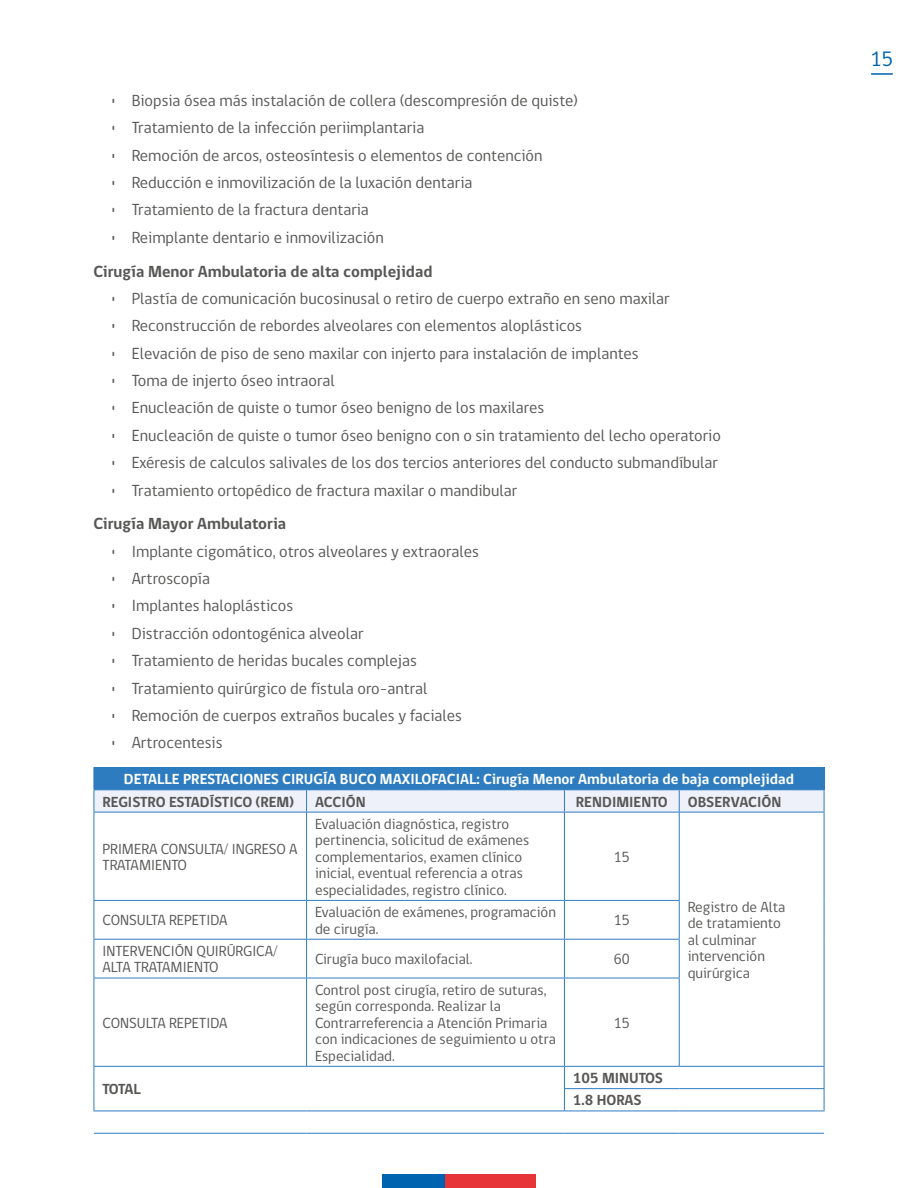
<style>
.page{position:relative;width:918px;height:1188px;background:#fff}
.page>*{position:absolute;margin:0;border:0;box-sizing:border-box;transform-origin:0 0}
.t1{font:21.3px "gob CL";color:#0063af}
.t2{font:16.5px "gob CL";color:#575756}
.t3{font:700 16.5px "gob CL";color:#575756}
.t4{font:15px/16.5px "gob CL";color:#575756}
.t5{font:700 15px "gob CL";color:#fff}
.t6{font:700 15px/22.4px "gob CL";color:#575756}
</style>
<div class="page">
<hr style="left:871px;top:73px;width:22px;height:2px;background:#0063af">
<div style="left:383px;top:1174px;width:62px;height:14px;background:#0063af"></div>
<div style="left:445px;top:1174px;width:90px;height:14px;background:#e73439"></div>
<hr style="left:306px;top:812px;width:1px;height:88px;background:#2e7cc0">
<hr style="left:564px;top:812px;width:1px;height:88px;background:#2e7cc0">
<hr style="left:94px;top:900px;width:213px;height:1px;background:#2e7cc0">
<hr style="left:307px;top:900px;width:257px;height:1px;background:#2e7cc0">
<hr style="left:306px;top:901px;width:1px;height:38px;background:#2e7cc0">
<hr style="left:564px;top:900px;width:116px;height:1px;background:#2e7cc0">
<hr style="left:564px;top:901px;width:1px;height:38px;background:#2e7cc0">
<hr style="left:94px;top:939px;width:213px;height:1px;background:#2e7cc0">
<hr style="left:307px;top:939px;width:257px;height:1px;background:#2e7cc0">
<hr style="left:306px;top:940px;width:1px;height:38px;background:#2e7cc0">
<hr style="left:564px;top:939px;width:116px;height:1px;background:#2e7cc0">
<hr style="left:564px;top:940px;width:1px;height:38px;background:#2e7cc0">
<hr style="left:94px;top:978px;width:213px;height:1px;background:#2e7cc0">
<hr style="left:307px;top:978px;width:257px;height:1px;background:#2e7cc0">
<hr style="left:306px;top:978px;width:1px;height:88px;background:#2e7cc0">
<hr style="left:564px;top:978px;width:116px;height:1px;background:#2e7cc0">
<hr style="left:564px;top:978px;width:1px;height:88px;background:#2e7cc0">
<hr style="left:94px;top:812px;width:1px;height:88px;background:#2e7cc0">
<hr style="left:94px;top:901px;width:1px;height:38px;background:#2e7cc0">
<hr style="left:94px;top:940px;width:1px;height:38px;background:#2e7cc0">
<hr style="left:94px;top:978px;width:1px;height:88px;background:#2e7cc0">
<hr style="left:94px;top:767px;width:213px;height:1px;background:#2e7cc0">
<hr style="left:307px;top:767px;width:257px;height:1px;background:#2e7cc0">
<hr style="left:564px;top:767px;width:115px;height:1px;background:#2e7cc0">
<hr style="left:679px;top:767px;width:145px;height:1px;background:#2e7cc0">
<svg style="left:94px;top:768px;width:731px;height:44px;background:#8ab4db"></svg>
<hr style="left:94px;top:812px;width:213px;height:1px;background:#2e7cc0">
<hr style="left:307px;top:812px;width:257px;height:1px;background:#2e7cc0">
<hr style="left:564px;top:812px;width:115px;height:1px;background:#2e7cc0">
<hr style="left:94px;top:1133px;width:213px;height:1px;background:#2e7cc0">
<hr style="left:307px;top:1133px;width:257px;height:1px;background:#2e7cc0">
<hr style="left:564px;top:1133px;width:115px;height:1px;background:#2e7cc0">
<hr style="left:679px;top:1133px;width:145px;height:1px;background:#2e7cc0">
<hr style="left:679px;top:812px;width:145px;height:1px;background:#2e7cc0">
<hr style="left:679px;top:812px;width:1px;height:88px;background:#2e7cc0">
<hr style="left:824px;top:812px;width:1px;height:88px;background:#2e7cc0">
<hr style="left:679px;top:901px;width:1px;height:38px;background:#2e7cc0">
<hr style="left:824px;top:900px;width:1px;height:39px;background:#2e7cc0">
<hr style="left:679px;top:940px;width:1px;height:38px;background:#2e7cc0">
<hr style="left:824px;top:939px;width:1px;height:39px;background:#2e7cc0">
<hr style="left:679px;top:978px;width:1px;height:88px;background:#2e7cc0">
<hr style="left:824px;top:978px;width:1px;height:88px;background:#2e7cc0">
<hr style="left:94px;top:1066px;width:213px;height:1px;background:#2e7cc0">
<hr style="left:307px;top:1066px;width:257px;height:1px;background:#2e7cc0">
<svg style="left:94px;top:1067px;width:1px;height:44px"></svg>
<hr style="left:94px;top:1111px;width:213px;height:1px;background:#2e7cc0">
<hr style="left:307px;top:1111px;width:257px;height:1px;background:#2e7cc0">
<hr style="left:564px;top:1066px;width:115px;height:1px;background:#2e7cc0">
<hr style="left:679px;top:1066px;width:145px;height:1px;background:#2e7cc0">
<hr style="left:564px;top:1088px;width:115px;height:1px;background:#2e7cc0">
<svg style="left:564px;top:1067px;width:1px;height:44px"></svg>
<hr style="left:679px;top:1088px;width:145px;height:1px;background:#2e7cc0">
<svg style="left:824px;top:1067px;width:1px;height:44px"></svg>
<hr style="left:564px;top:1111px;width:115px;height:1px;background:#2e7cc0">
<hr style="left:679px;top:1111px;width:145px;height:1px;background:#2e7cc0">
<p class="t2" style="left:111px;top:89px;width:469px">• Biopsia ósea más instalación de collera (descompresión de quiste)</p>
<p class="t2" style="left:111px;top:117px;width:315px">• Tratamiento de la infección periimplantaria</p>
<p class="t2" style="left:111px;top:144px;width:433px">• Remoción de arcos, osteosíntesis o elementos de contención</p>
<p class="t2" style="left:111px;top:171px;width:363px">• Reducción e inmovilización de la luxación dentaria</p>
<p class="t2" style="left:111px;top:199px;width:260px">• Tratamiento de la fractura dentaria</p>
<p class="t2" style="left:111px;top:226px;width:275px">• Reimplante dentario e inmovilización</p>
<p class="t3" style="left:94px;top:260px;width:341px">Cirugía Menor Ambulatoria de alta complejidad</p>
<p class="t2" style="left:111px;top:287px;width:561px">• Plastía de comunicación bucosinusal o retiro de cuerpo extraño en seno maxilar</p>
<p class="t2" style="left:111px;top:315px;width:473px">• Reconstrucción de rebordes alveolares con elementos aloplásticos</p>
<p class="t2" style="left:111px;top:342px;width:530px">• Elevación de piso de seno maxilar con injerto para instalación de implantes</p>
<p class="t2" style="left:111px;top:369px;width:226px">• Toma de injerto óseo intraoral</p>
<p class="t2" style="left:111px;top:397px;width:435px">• Enucleación de quiste o tumor óseo benigno de los maxilares</p>
<p class="t2" style="left:111px;top:424px;width:612px">• Enucleación de quiste o tumor óseo benigno con o sin tratamiento del lecho operatorio</p>
<p class="t2" style="left:111px;top:451px;width:609px">• Exéresis de calculos salivales de los dos tercios anteriores del conducto submandíbular</p>
<p class="t2" style="left:111px;top:479px;width:408px">• Tratamiento ortopédico de fractura maxilar o mandibular</p>
<p class="t3" style="left:94px;top:513px;width:194px">Cirugía Mayor Ambulatoria</p>
<p class="t2" style="left:111px;top:540px;width:370px">• Implante cigomático, otros alveolares y extraorales</p>
<p class="t2" style="left:111px;top:567px;width:101px">• Artroscopía</p>
<p class="t2" style="left:111px;top:595px;width:184px">• Implantes haloplásticos</p>
<p class="t2" style="left:111px;top:622px;width:255px">• Distracción odontogénica alveolar</p>
<p class="t2" style="left:111px;top:649px;width:308px">• Tratamiento de heridas bucales complejas</p>
<p class="t2" style="left:111px;top:677px;width:319px">• Tratamiento quirúrgico de fístula oro-antral</p>
<p class="t2" style="left:111px;top:704px;width:353px">• Remoción de cuerpos extraños bucales y faciales</p>
<p class="t2" style="left:111px;top:731px;width:113px">• Artrocentesis</p>
<p class="t5" style="left:124px;top:769px;width:672px">DETALLE PRESTACIONES CIRUGÍA BUCO MAXILOFACIAL: Cirugía Menor Ambulatoria de baja complejidad</p>
<p class="t6" style="left:102px;top:791px;width:193px">REGISTRO ESTADÍSTICO (REM)</p>
<p class="t6" style="left:315px;top:791px;width:52px">ACCIÓN</p>
<p class="t6" style="left:576px;top:791px;width:94px">RENDIMIENTO</p>
<p class="t6" style="left:688px;top:791px;width:95px">OBSERVACIÓN</p>
<p class="t4" style="left:102px;top:841px;width:197px">PRIMERA CONSULTA/ INGRESO A<br>TRATAMIENTO</p>
<p class="t4" style="left:315px;top:816px;width:216px">Evaluación diagnóstica, registro pertinencia, solicitud de exámenes complementarios, examen clínico inicial, eventual referencia a otras especialidades, registro clínico.</p>
<p class="t4" style="left:614px;top:849px;width:18px">15</p>
<p class="t4" style="left:102px;top:913px;width:127px">CONSULTA REPETIDA</p>
<p class="t4" style="left:315px;top:904px;width:242px">Evaluación de exámenes, programación de cirugía.</p>
<p class="t4" style="left:614px;top:913px;width:18px">15</p>
<p class="t4" style="left:102px;top:943px;width:177px">INTERVENCIÓN QUIRÚRGICA/<br>ALTA TRATAMIENTO</p>
<p class="t4" style="left:315px;top:951px;width:159px">Cirugía buco maxilofacial.</p>
<p class="t4" style="left:614px;top:951px;width:18px">60</p>
<p class="t4" style="left:102px;top:1015px;width:127px">CONSULTA REPETIDA</p>
<p class="t4" style="left:315px;top:982px;width:242px">Control post cirugía, retiro de suturas, según corresponda. Realizar la Contrarreferencia a Atención Primaria con indicaciones de seguimiento u otra Especialidad.</p>
<p class="t4" style="left:614px;top:1015px;width:18px">15</p>
<p class="t6" style="left:102px;top:1078px;width:40px">TOTAL</p>
<p class="t6" style="left:573px;top:1067px;width:92px">105 MINUTOS<br>1.8 HORAS</p>
<p class="t4" style="left:688px;top:899px;width:99px">Registro de Alta de tratamiento al culminar intervención quirúrgica</p>
<p class="t1" style="left:870px;top:44px;width:24px">15</p>
</div>
